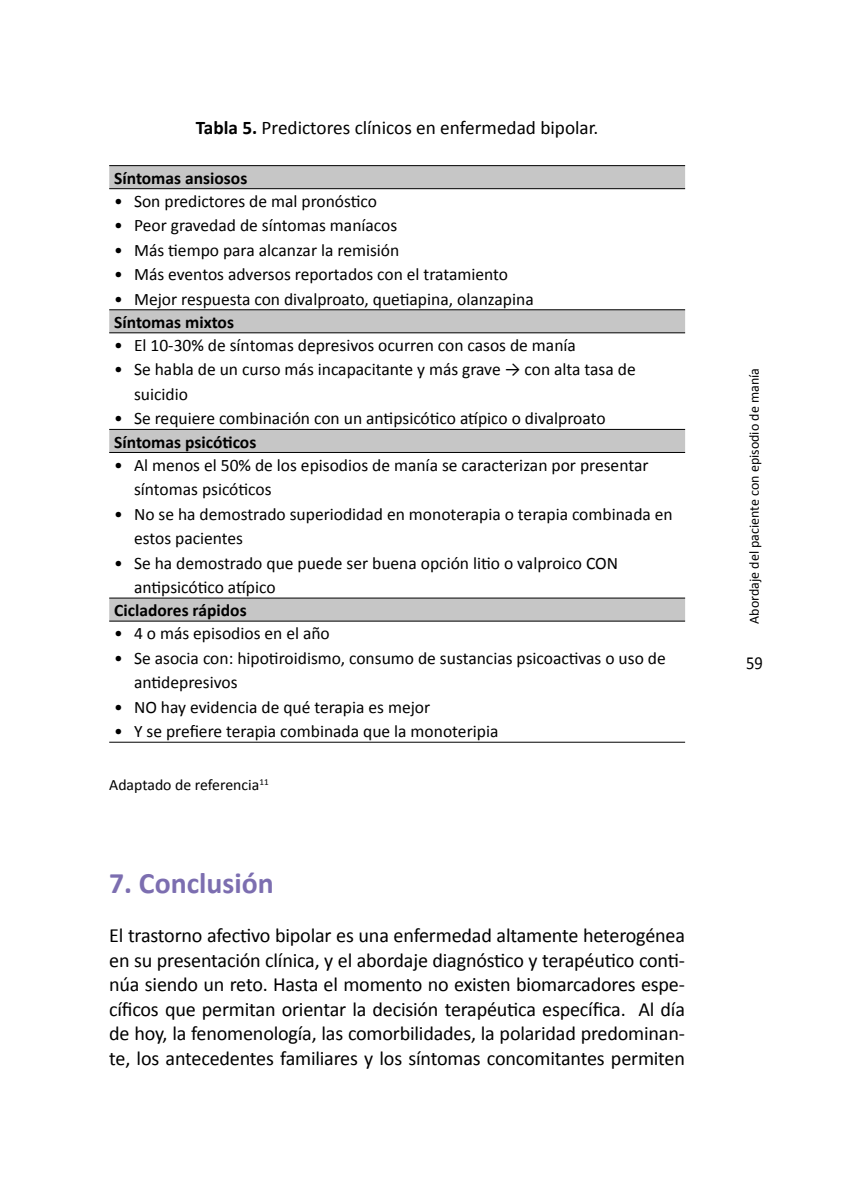
<style>
.page{position:relative;width:844px;height:1191px;background:#fff}
.page>*{position:absolute;margin:0;border:0;box-sizing:border-box;transform-origin:0 0}
.t1{font:700 29.75px "Calibri";color:#7c6eb0}
.t2{font:20.12px/24.5px "Calibri";letter-spacing:-.01em;color:#000;text-align:justify}
.t3{font:19.25px "Calibri";color:#000}
.t4{font:18.38px "Calibri";color:#000;scale:.9 1}
.t5{font:17.5px/24.5px "Calibri";color:#000}
.t6{font:700 17.5px "Calibri";color:#000}
.t7{font:15.75px "Calibri";color:#000}
.t8{font:14px "Calibri";color:#000}
.s1{font-weight:700}
</style>
<div class="page">
<svg style="left:109px;top:166px;width:576px;height:454px"></svg>
<hr style="left:109px;top:165px;width:576px;height:1px;background:#000">
<hr style="left:109px;top:188px;width:576px;height:1px;background:#000">
<hr style="left:109px;top:309px;width:576px;height:1px;background:#000">
<hr style="left:109px;top:332px;width:576px;height:1px;background:#000">
<hr style="left:109px;top:429px;width:576px;height:1px;background:#000">
<hr style="left:109px;top:452px;width:576px;height:1px;background:#000">
<hr style="left:109px;top:597px;width:576px;height:1px;background:#000">
<hr style="left:109px;top:620px;width:576px;height:1px;background:#000">
<hr style="left:109px;top:742px;width:576px;height:1px;background:#000">
<p class="t3" style="left:196px;top:115px;width:404px"><span class="s1">Tabla 5.</span> Predictores clínicos en enfermedad bipolar.</p>
<p class="t6" style="left:114px;top:167px;width:135px">Síntomas ansiosos</p>
<p class="t5" style="left:114px;top:189px;width:264px">• Son predictores de mal pronóstico</p>
<p class="t5" style="left:114px;top:213px;width:284px">• Peor gravedad de síntomas maníacos</p>
<p class="t5" style="left:114px;top:238px;width:286px">• Más tiempo para alcanzar la remisión</p>
<p class="t5" style="left:114px;top:262px;width:395px">• Más eventos adversos reportados con el tratamiento</p>
<p class="t5" style="left:114px;top:287px;width:421px">• Mejor respuesta con divalproato, quetiapina, olanzapina</p>
<p class="t6" style="left:114px;top:311px;width:121px">Síntomas mixtos</p>
<p class="t5" style="left:114px;top:333px;width:463px">• El 10-30% de síntomas depresivos ocurren con casos de manía</p>
<p class="t5" style="left:134px;top:357px;width:503px;text-indent:-20px">• Se habla de un curso más incapacitante y más grave → con alta tasa de suicidio</p>
<p class="t5" style="left:114px;top:406px;width:493px">• Se requiere combinación con un antipsicótico atípico o divalproato</p>
<p class="t6" style="left:114px;top:430px;width:144px">Síntomas psicóticos</p>
<p class="t5" style="left:134px;top:452px;width:516px;text-indent:-20px">• Al menos el 50% de los episodios de manía se caracterizan por presentar síntomas psicóticos</p>
<p class="t5" style="left:134px;top:501px;width:540px;text-indent:-20px">• No se ha demostrado superiodidad en monoterapia o terapia combinada en estos pacientes</p>
<p class="t5" style="left:134px;top:550px;width:485px;text-indent:-20px">• Se ha demostrado que puede ser buena opción litio o valproico CON antipsicótico atípico</p>
<p class="t6" style="left:114px;top:599px;width:134px">Cicladores rápidos</p>
<p class="t5" style="left:114px;top:621px;width:217px">• 4 o más episodios en el año</p>
<p class="t5" style="left:134px;top:645px;width:533px;text-indent:-20px">• Se asocia con: hipotiroidismo, consumo de sustancias psicoactivas o uso de antidepresivos</p>
<p class="t5" style="left:114px;top:694px;width:317px">• NO hay evidencia de qué terapia es mejor</p>
<p class="t5" style="left:114px;top:719px;width:385px">• Y se prefiere terapia combinada que la monoteripia</p>
<p class="t7" style="left:109px;top:775px;width:161px">Adaptado de referencia<sup>11</sup></p>
<h1 class="t1" style="left:109px;top:864px;width:166px">7. Conclusión</h1>
<p class="t2" style="left:109px;top:923px;width:577px">El trastorno afectivo bipolar es una enfermedad altamente heterogénea en su presentación clínica, y el abordaje diagnóstico y terapéutico conti&shy;núa siendo un reto. Hasta el momento no existen biomarcadores espe&shy;cíficos que permitan orientar la decisión terapéutica específica. Al día de hoy, la fenomenología, las comorbilidades, la polaridad predominan&shy;te, los antecedentes familiares y los síntomas concomitantes permiten</p>
<p class="t8" style="left:745px;top:624px;width:257px;rotate:-90deg">Abordaje del paciente con episodio de manía</p>
<p class="t4" style="left:746px;top:651px;width:20px">59</p>
</div>
